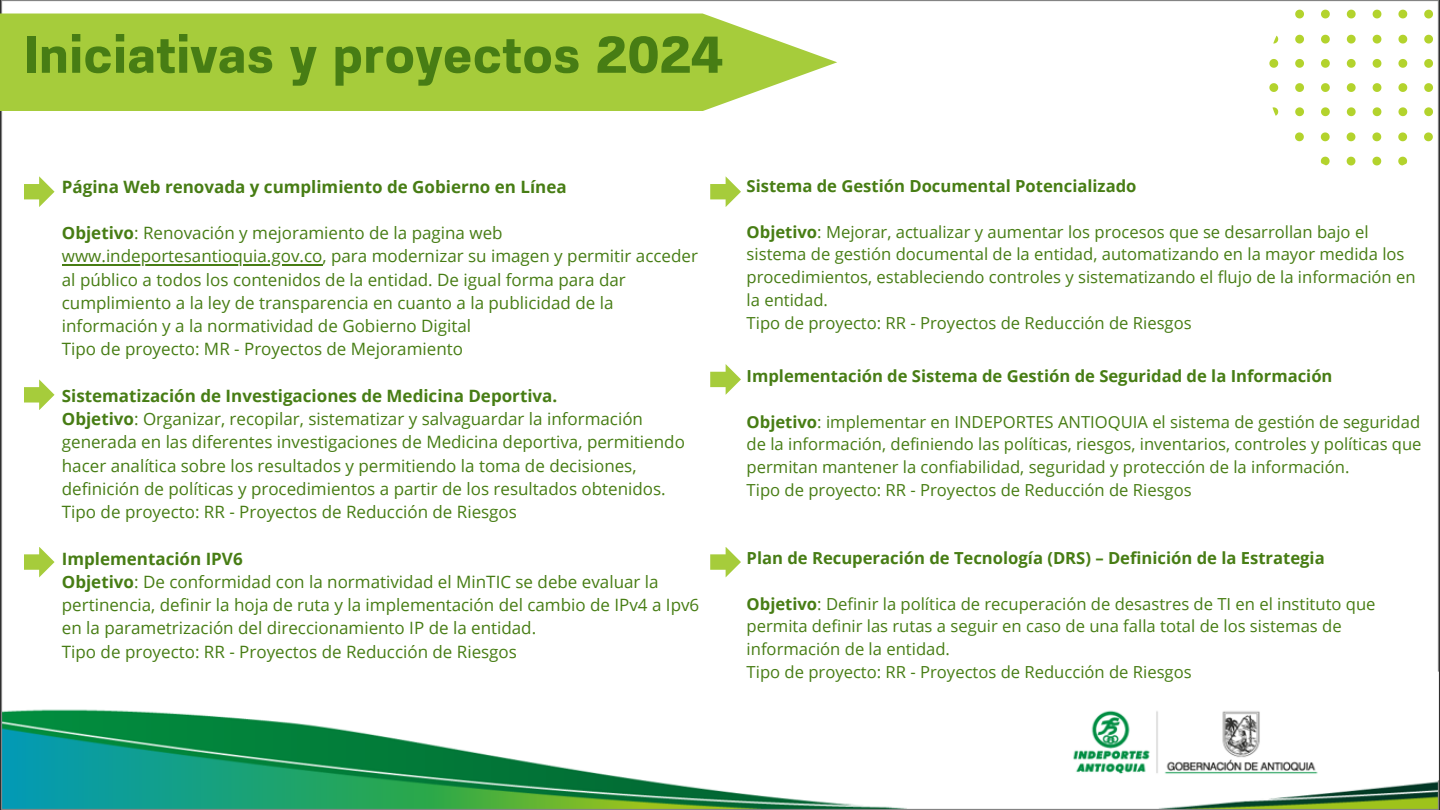
<style>
.page{position:relative;width:1440px;height:810px;background:#fff}
.page>*{position:absolute;margin:0;border:0;box-sizing:border-box;transform-origin:0 0}
.t1{font:700 51.7px "Prachason Neue";color:#477d14}
.t2{font:17px/23.2px "Open Sans";color:#477d14}
.t3{font:700 17px "Open Sans";color:#477d14}
.t4{font:16.6px/22.7px "Open Sans";color:#477d14}
.t5{font:700 16.6px "Open Sans";color:#477d14}
.s1{font-weight:700}
</style>
<div class="page">
<img style="left:0;top:0;width:1440px;height:810px">
<svg style="left:1269px;top:0;width:171px;height:165px"></svg>
<svg style="left:0;top:14px;width:837px;height:97px;background:#add04a"></svg>
<svg style="left:24px;top:176px;width:31px;height:31px"></svg>
<hr style="left:62px;top:264px;width:260px;height:1px;background:#477d14">
<svg style="left:24px;top:379px;width:31px;height:31px"></svg>
<svg style="left:24px;top:547px;width:31px;height:30px"></svg>
<svg style="left:710px;top:176px;width:31px;height:31px"></svg>
<svg style="left:710px;top:364px;width:31px;height:31px"></svg>
<svg style="left:710px;top:547px;width:31px;height:30px"></svg>
<h1 class="t1" style="left:24px;top:31px;width:700px">Iniciativas y proyectos 2024</h1>
<p class="t3" style="left:62px;top:174px;width:506px">Página Web renovada y cumplimiento de Gobierno en Línea</p>
<h2 class="t2" style="left:62px;top:221px;width:442px"><span class="s1">Objetivo</span>: Renovación y mejoramiento de la pagina web</h2>
<p class="t2" style="left:62px;top:244px;width:638px">www.indeportesantioquia.gov.co, para modernizar su imagen y permitir acceder al público a todos los contenidos de la entidad. De igual forma para dar cumplimiento a la ley de transparencia en cuanto a la publicidad de la información y a la normatividad de Gobierno Digital<br>Tipo de proyecto: MR - Proyectos de Mejoramiento</p>
<p class="t3" style="left:62px;top:384px;width:497px">Sistematización de Investigaciones de Medicina Deportiva.</p>
<p class="t2" style="left:62px;top:407px;width:625px"><span class="s1">Objetivo</span>: Organizar, recopilar, sistematizar y salvaguardar la información generada en las diferentes investigaciones de Medicina deportiva, permitiendo hacer analítica sobre los resultados y permitiendo la toma de decisiones, definición de políticas y procedimientos a partir de los resultados obtenidos.</p>
<p class="t2" style="left:62px;top:500px;width:457px">Tipo de proyecto: RR - Proyectos de Reducción de Riesgos</p>
<p class="t3" style="left:62px;top:546px;width:182px">Implementación IPV6</p>
<p class="t2" style="left:62px;top:570px;width:639px"><span class="s1">Objetivo</span>: De conformidad con la normatividad el MinTIC se debe evaluar la pertinencia, definir la hoja de ruta y la implementación del cambio de IPv4 a Ipv6 en la parametrización del direccionamiento IP de la entidad.</p>
<p class="t2" style="left:62px;top:639px;width:457px">Tipo de proyecto: RR - Proyectos de Reducción de Riesgos</p>
<p class="t5" style="left:747px;top:175px;width:391px">Sistema de Gestión Documental Potencializado</p>
<p class="t4" style="left:747px;top:220px;width:671px"><span class="s1">Objetivo</span>: Mejorar, actualizar y aumentar los procesos que se desarrollan bajo el sistema de gestión documental de la entidad, automatizando en la mayor medida los procedimientos, estableciendo controles y sistematizando el flujo de la información en la entidad.</p>
<h2 class="t4" style="left:747px;top:311px;width:447px">Tipo de proyecto: RR - Proyectos de Reducción de Riesgos</h2>
<p class="t5" style="left:747px;top:364px;width:587px">Implementación de Sistema de Gestión de Seguridad de la Información</p>
<p class="t4" style="left:747px;top:410px;width:676px;text-align:justify"><span class="s1">Objetivo</span>: implementar en INDEPORTES ANTIOQUIA el sistema de gestión de seguridad de la información, definiendo las políticas, riesgos, inventarios, controles y políticas que permitan mantener la confiabilidad, seguridad y protección de la información.</p>
<h2 class="t4" style="left:747px;top:478px;width:447px">Tipo de proyecto: RR - Proyectos de Reducción de Riesgos</h2>
<p class="t5" style="left:747px;top:546px;width:580px">Plan de Recuperación de Tecnología (DRS) – Definición de la Estrategia</p>
<p class="t4" style="left:747px;top:592px;width:631px"><span class="s1">Objetivo</span>: Definir la política de recuperación de desastres de TI en el instituto que permita definir las rutas a seguir en caso de una falla total de los sistemas de información de la entidad.</p>
<h2 class="t4" style="left:747px;top:660px;width:447px">Tipo de proyecto: RR - Proyectos de Reducción de Riesgos</h2>
</div>
